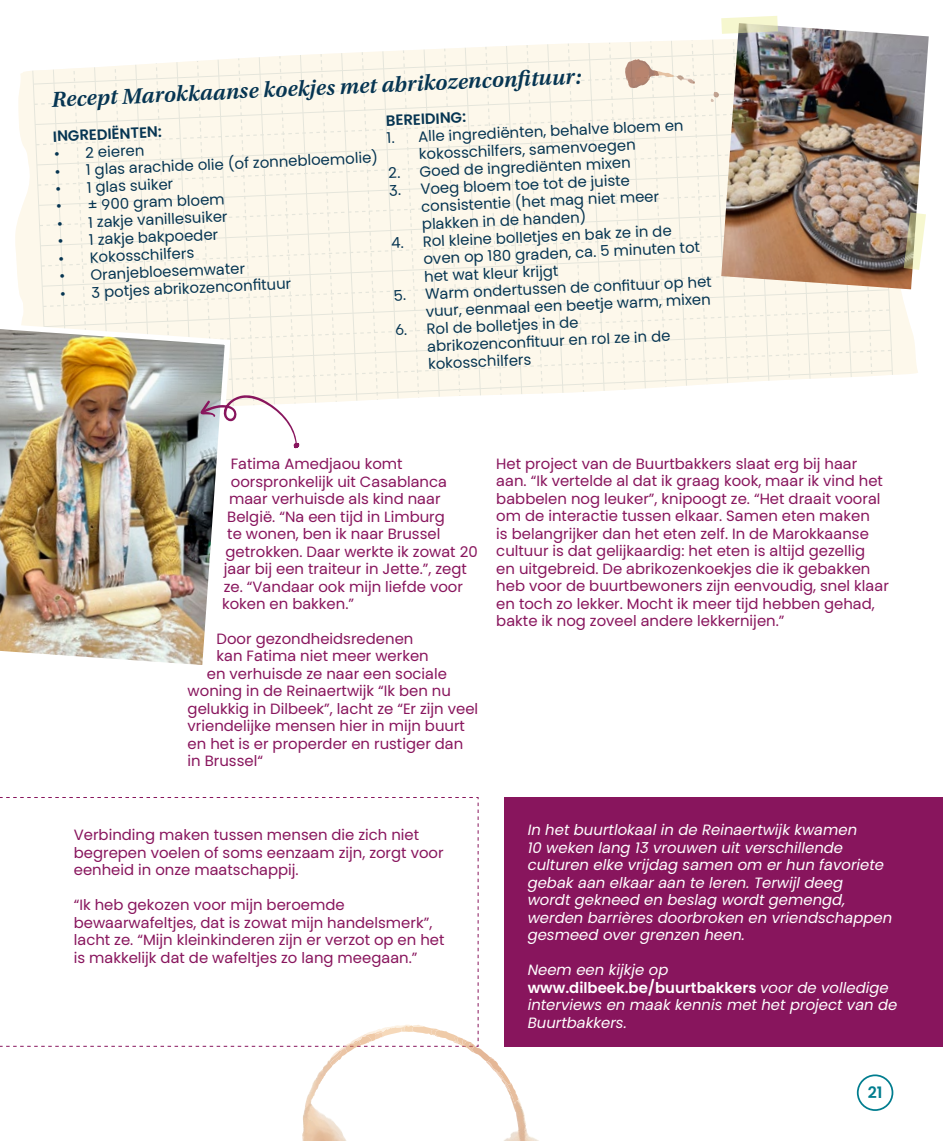
<style>
.page{position:relative;width:943px;height:1141px;background:#fff}
.page>*{position:absolute;margin:0;border:0;box-sizing:border-box;transform-origin:0 0}
.t1{font:italic 600 22.75px "Utopia Std";color:#063552}
.t2{font:600 15.75px "Poppins";color:#007d8f}
.t3{font:14.88px/17.5px "Poppins";color:#88155d}
.t4{font:14.88px/17.3px "Poppins";color:#063552}
.t5{font:italic 14.88px/17.5px "Poppins";color:#fff}
.t6{font:600 14.88px "Poppins";color:#063552}
.s1{font-weight:600;font-style:normal}
</style>
<div class="page">
<div style="left:505px;top:797px;width:438px;height:250px;background:#88155d"></div>
<div style="left:856px;top:1074px;width:37px;height:37px;border:2px solid #007d8f;border-radius:50%"></div>
<img style="left:894px;top:34px;width:34px;height:255px">
<svg style="left:903px;top:212px;width:23px;height:58px"></svg>
<img style="left:0;top:320px;width:218px;height:345px">
<svg style="left:0;top:797px;width:509px;height:283px"></svg>
<img style="left:501px;top:1080px;width:38px;height:61px">
<img style="left:301px;top:1050px;width:56px;height:91px">
<svg style="left:31px;top:16px;width:863px;height:432px"></svg>
<h1 class="t1" style="left:51px;top:89px;width:532px;rotate:-3deg">Recept Marokkaanse koekjes met abrikozenconfi tuur:</h1>
<p class="t6" style="left:53px;top:128px;width:110px;rotate:-3deg">INGREDIËNTEN:</p>
<p class="t4" style="left:53px;top:146px;width:92px;rotate:-3deg">• 2 eieren</p>
<p class="t6" style="left:385px;top:112px;width:82px;rotate:-3deg">BEREIDING:</p>
<p class="t4" style="left:417px;top:129px;width:267px;text-indent:-31px;rotate:-3deg">1. Alle ingrediënten, behalve bloem en kokosschilfers, samenvoegen</p>
<p class="t4" style="left:388px;top:166px;width:244px;rotate:-3deg">2. Goed de ingrediënten mixen</p>
<p class="t4" style="left:420px;top:181px;width:240px;text-indent:-31px;rotate:-3deg">3. Voeg bloem toe tot de juiste consistentie (het mag niet meer plakken in de handen)</p>
<p class="t4" style="left:54px;top:164px;width:325px;rotate:-3deg">• 1 glas arachide olie (of zonnebloemolie)</p>
<p class="t4" style="left:55px;top:181px;width:119px;rotate:-3deg">• 1 glas suiker</p>
<p class="t4" style="left:56px;top:198px;width:170px;rotate:-3deg">• ± 900 gram bloem</p>
<p class="t4" style="left:56px;top:216px;width:172px;rotate:-3deg">• 1 zakje vanillesuiker</p>
<p class="t4" style="left:57px;top:233px;width:162px;rotate:-3deg">• 1 zakje bakpoeder</p>
<p class="t4" style="left:58px;top:251px;width:137px;rotate:-3deg">• Kokosschilfers</p>
<p class="t4" style="left:59px;top:268px;width:188px;rotate:-3deg">• Oranjebloesemwater</p>
<p class="t4" style="left:59px;top:286px;width:233px;rotate:-3deg">• 3 potjes abrikozenconfi tuur</p>
<p class="t4" style="left:422px;top:234px;width:278px;text-indent:-31px;rotate:-3deg">4. Rol kleine bolletjes en bak ze in de oven op 180 graden, ca. 5 minuten tot het wat kleur krijgt</p>
<p class="t4" style="left:393px;top:288px;width:320px;text-align:right;rotate:-3deg">5. Warm ondertussen de confi tuur op het vuur, eenmaal een beetje warm, mixen</p>
<p class="t4" style="left:426px;top:321px;width:245px;text-indent:-31px;rotate:-3deg">6. Rol de bolletjes in de abrikozenconfi tuur en rol ze in de kokosschilfers</p>
<p class="t3" style="left:231px;top:455px;width:173px">Fatima Amedjaou komt</p>
<p class="t3" style="left:231px;top:473px;width:218px">oorspronkelijk uit Casablanca</p>
<p class="t3" style="left:229px;top:490px;width:213px">maar verhuisde als kind naar</p>
<p class="t3" style="left:227px;top:508px;width:219px">België. “Na een tijd in Limburg</p>
<p class="t3" style="left:227px;top:525px;width:214px">te wonen, ben ik naar Brussel</p>
<p class="t3" style="left:225px;top:543px;width:254px">getrokken. Daar werkte ik zowat 20</p>
<p class="t3" style="left:224px;top:560px;width:244px">jaar bij een traiteur in Jette.”, zegt</p>
<p class="t3" style="left:224px;top:578px;width:241px">ze. “Vandaar ook mijn liefde voor</p>
<p class="t3" style="left:222px;top:595px;width:134px">koken en bakken.”</p>
<p class="t3" style="left:216px;top:630px;width:198px">Door gezondheidsredenen</p>
<p class="t3" style="left:216px;top:648px;width:214px">kan Fatima niet meer werken</p>
<p class="t3" style="left:207px;top:665px;width:242px">en verhuisde ze naar een sociale</p>
<p class="t3" style="left:188px;top:683px;width:265px">woning in de Reinaertwijk “Ik ben nu</p>
<p class="t3" style="left:188px;top:700px;width:292px">gelukkig in Dilbeek”, lacht ze “Er zijn veel</p>
<p class="t3" style="left:188px;top:718px;width:279px">vriendelijke mensen hier in mijn buurt</p>
<p class="t3" style="left:188px;top:735px;width:277px">en het is er properder en rustiger dan</p>
<p class="t3" style="left:188px;top:753px;width:77px">in Brussel“</p>
<p class="t3" style="left:496px;top:455px;width:394px">Het project van de Buurtbakkers slaat erg bij haar aan. “Ik vertelde al dat ik graag kook, maar ik vind het babbelen nog leuker”, knipoogt ze. “Het draait vooral om de interactie tussen elkaar. Samen eten maken<br>is belangrijker dan het eten zelf. In de Marokkaanse cultuur is dat gelijkaardig: het eten is altijd gezellig<br>en uitgebreid. De abrikozenkoekjes die ik gebakken heb voor de buurtbewoners zijn eenvoudig, snel klaar en toch zo lekker. Mocht ik meer tijd hebben gehad, bakte ik nog zoveel andere lekkernijen.”</p>
<p class="t3" style="left:74px;top:827px;width:371px">Verbinding maken tussen mensen die zich niet begrepen voelen of soms eenzaam zijn, zorgt voor eenheid in onze maatschappij.</p>
<p class="t3" style="left:74px;top:897px;width:372px">“Ik heb gekozen voor mijn beroemde bewaarwafeltjes, dat is zowat mijn handelsmerk”, lacht ze. “Mijn kleinkinderen zijn er verzot op en het is makkelijk dat de wafeltjes zo lang meegaan.”</p>
<p class="t5" style="left:527px;top:821px;width:366px">In het buurtlokaal in de Reinaertwijk kwamen<br>10 weken lang 13 vrouwen uit verschillende culturen elke vrijdag samen om er hun favoriete gebak aan elkaar aan te leren. Terwijl deeg<br>wordt gekneed en beslag wordt gemengd, werden barrières doorbroken en vriendschappen gesmeed over grenzen heen.</p>
<p class="t5" style="left:527px;top:961px;width:371px">Neem een kijkje op <span class="s1">www.dilbeek.be/buurtbakkers</span> voor de volledige interviews en maak kennis met het project van de<br>Buurtbakkers.</p>
<p class="t2" style="left:867px;top:1083px;width:16px">21</p>
</div>
